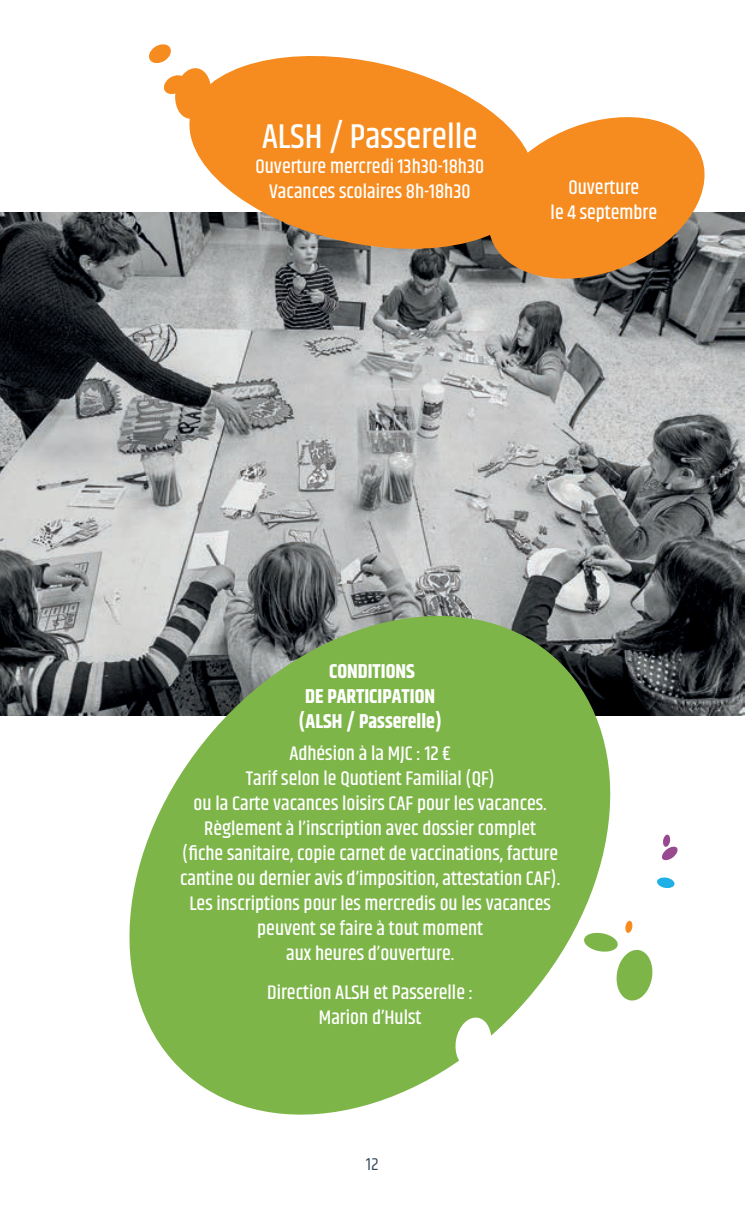
<style>
.page{position:relative;width:745px;height:1205px;background:#fff}
.page>*{position:absolute;margin:0;border:0;box-sizing:border-box;transform-origin:0 0}
.t1{font:500 35px "Khand";color:#fff}
.t2{font:500 20px/25px "Khand";color:#fff}
.t3{font:700 20px "Khand";color:#fff}
.t4{font:17.5px "Khand";color:#324658}
</style>
<div class="page">
<img style="left:0;top:213px;width:744px;height:503px">
<svg style="left:104px;top:581px;width:530px;height:534px;fill:#7db549"></svg>
<svg style="left:657px;top:877px;width:17px;height:11px"></svg>
<svg style="left:662px;top:834px;width:16px;height:27px"></svg>
<svg style="left:453px;top:1016px;width:40px;height:53px"></svg>
<svg style="left:583px;top:920px;width:70px;height:82px"></svg>
<svg style="left:476px;top:117px;width:239px;height:173px;background:#d08942"></svg>
<svg style="left:149px;top:44px;width:22px;height:50px"></svg>
<svg style="left:171px;top:56px;width:381px;height:206px;fill:#f68b1f"></svg>
<p class="t1" style="left:262px;top:115px;width:217px">ALSH / Passerelle</p>
<p class="t2" style="left:255px;top:155px;width:230px">Ouverture mercredi 13h30-18h30</p>
<p class="t2" style="left:269px;top:180px;width:203px">Vacances scolaires 8h-18h30</p>
<p class="t2" style="left:568px;top:176px;width:72px">Ouverture</p>
<p class="t2" style="left:550px;top:201px;width:108px">le 4 septembre</p>
<p class="t3" style="left:329px;top:657px;width:87px">CONDITIONS</p>
<p class="t3" style="left:305px;top:682px;width:131px">DE PARTICIPATION</p>
<p class="t3" style="left:298px;top:707px;width:145px">(ALSH / Passerelle)</p>
<p class="t2" style="left:289px;top:742px;width:163px">Adhésion à la MJC : 12 €</p>
<p class="t2" style="left:245px;top:767px;width:250px">Tarif selon le Quotient Familial (QF)</p>
<p class="t2" style="left:193px;top:792px;width:354px">ou la Carte vacances loisirs CAF pour les vacances.</p>
<p class="t2" style="left:204px;top:817px;width:333px">Règlement à l’inscription avec dossier complet</p>
<p class="t2" style="left:180px;top:842px;width:381px">(fiche sanitaire, copie carnet de vaccinations, facture cantine ou dernier avis d’imposition, attestation CAF).</p>
<p class="t2" style="left:189px;top:892px;width:363px">Les inscriptions pour les mercredis ou les vacances</p>
<p class="t2" style="left:257px;top:917px;width:227px">peuvent se faire à tout moment</p>
<p class="t2" style="left:286px;top:942px;width:169px">aux heures d’ouverture.</p>
<p class="t2" style="left:267px;top:981px;width:207px">Direction ALSH et Passerelle :</p>
<p class="t2" style="left:319px;top:1006px;width:104px">Marion d’Hulst</p>
<p class="t4" style="left:366px;top:1154px;width:14px">12</p>
</div>
